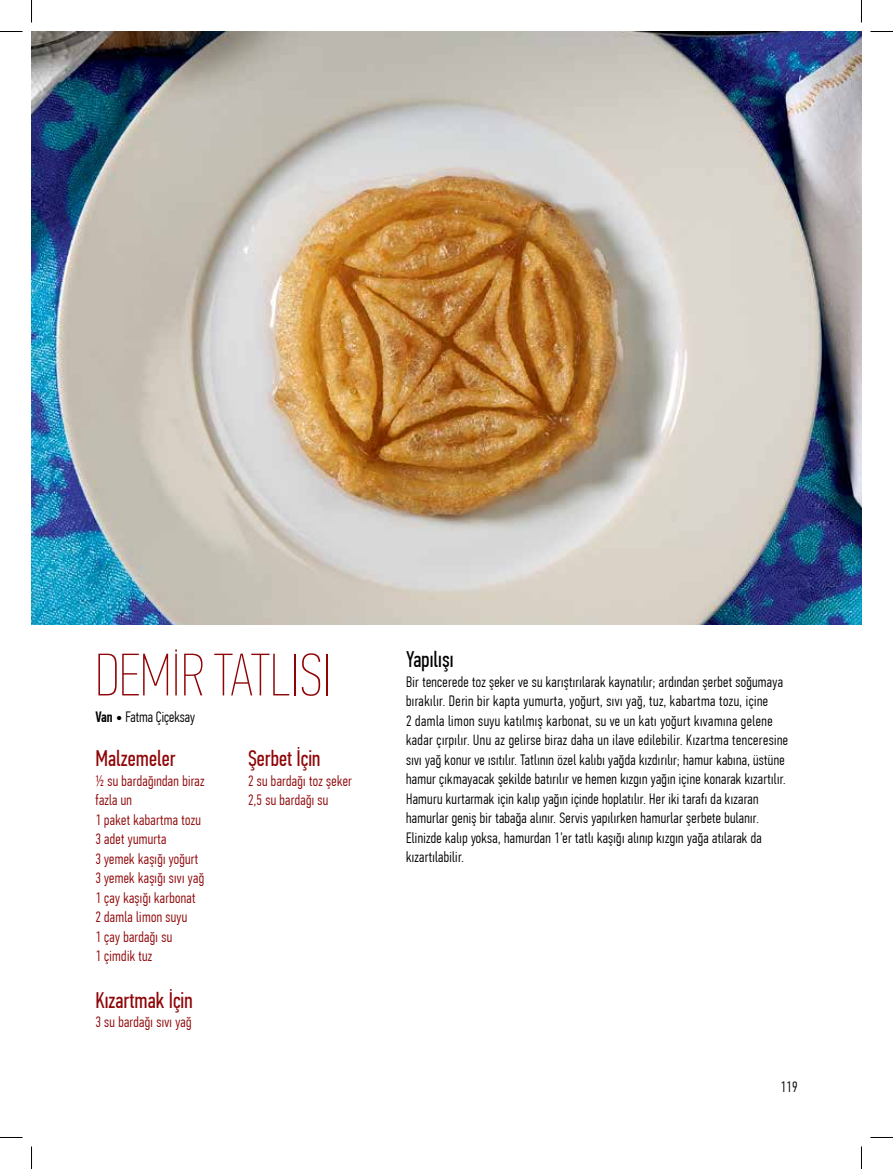
<style>
.page{position:relative;width:893px;height:1169px;background:#fff}
.page>*{position:absolute;margin:0;border:0;box-sizing:border-box;transform-origin:0 0}
.t1{font:60px "PF Din Text Comp Pro X Thin";color:#8f0507}
.t2{font:22.5px "PF Din Text Comp Pro";color:#8f0507}
.t3{font:22.5px "PF Din Text Comp Pro";color:#000}
.t4{font:300 15px/19.5px "PF Din Text Comp Pro";letter-spacing:.02em;color:#000}
.t5{font:300 15px/19.5px "PF Din Text Comp Pro";letter-spacing:.02em;color:#8f0507}
.t6{font:300 15px "PF Din Text Comp Pro";color:#000}
.s1{font-weight:500}
</style>
<div class="page">
<img style="left:32px;top:31px;width:829px;height:594px">
<svg style="left:0;top:31px;width:22px;height:1px"></svg>
<svg style="left:870px;top:31px;width:22px;height:1px"></svg>
<svg style="left:0;top:1137px;width:22px;height:1px"></svg>
<svg style="left:870px;top:1137px;width:22px;height:1px"></svg>
<svg style="left:31px;top:0;width:1px;height:23px"></svg>
<svg style="left:31px;top:1146px;width:1px;height:23px"></svg>
<h1 class="t1" style="left:95px;top:640px;width:238px">DEMİR TATLISI</h1>
<p class="t6" style="left:95px;top:708px;width:101px"><span class="s1">Van •</span> Fatma Çiçeksay</p>
<h2 class="t2" style="left:95px;top:745px;width:82px">Malzemeler</h2>
<p class="t5" style="left:95px;top:770px;width:111px">½ su bardağından biraz fazla un<br>1 paket kabartma tozu<br>3 adet yumurta<br>3 yemek kaşığı yoğurt<br>3 yemek kaşığı sıvı yağ<br>1 çay kaşığı karbonat<br>2 damla limon suyu<br>1 çay bardağı su<br>1 çimdik tuz</p>
<h2 class="t2" style="left:95px;top:987px;width:99px">Kızartmak İçin</h2>
<p class="t5" style="left:95px;top:1012px;width:98px">3 su bardağı sıvı yağ</p>
<h2 class="t2" style="left:248px;top:745px;width:74px">Şerbet İçin</h2>
<p class="t5" style="left:248px;top:770px;width:105px">2 su bardağı toz şeker<br>2,5 su bardağı su</p>
<h2 class="t3" style="left:406px;top:646px;width:49px">Yapılışı</h2>
<p class="t4" style="left:406px;top:672px;width:383px">Bir tencerede toz şeker ve su karıştırılarak kaynatılır; ardından şerbet soğumaya bırakılır. Derin bir kapta yumurta, yoğurt, sıvı yağ, tuz, kabartma tozu, içine<br>2 damla limon suyu katılmış karbonat, su ve un katı yoğurt kıvamına gelene kadar çırpılır. Unu az gelirse biraz daha un ilave edilebilir. Kızartma tenceresine sıvı yağ konur ve ısıtılır. Tatlının özel kalıbı yağda kızdırılır; hamur kabına, üstüne hamur çıkmayacak şekilde batırılır ve hemen kızgın yağın içine konarak kızartılır.<br>Hamuru kurtarmak için kalıp yağın içinde hoplatılır. Her iki tarafı da kızaran hamurlar geniş bir tabağa alınır. Servis yapılırken hamurlar şerbete bulanır.<br>Elinizde kalıp yoksa, hamurdan 1’er tatlı kaşığı alınıp kızgın yağa atılarak da kızartılabilir.</p>
<p class="t4" style="left:780px;top:1077px;width:19px">119</p>
</div>
